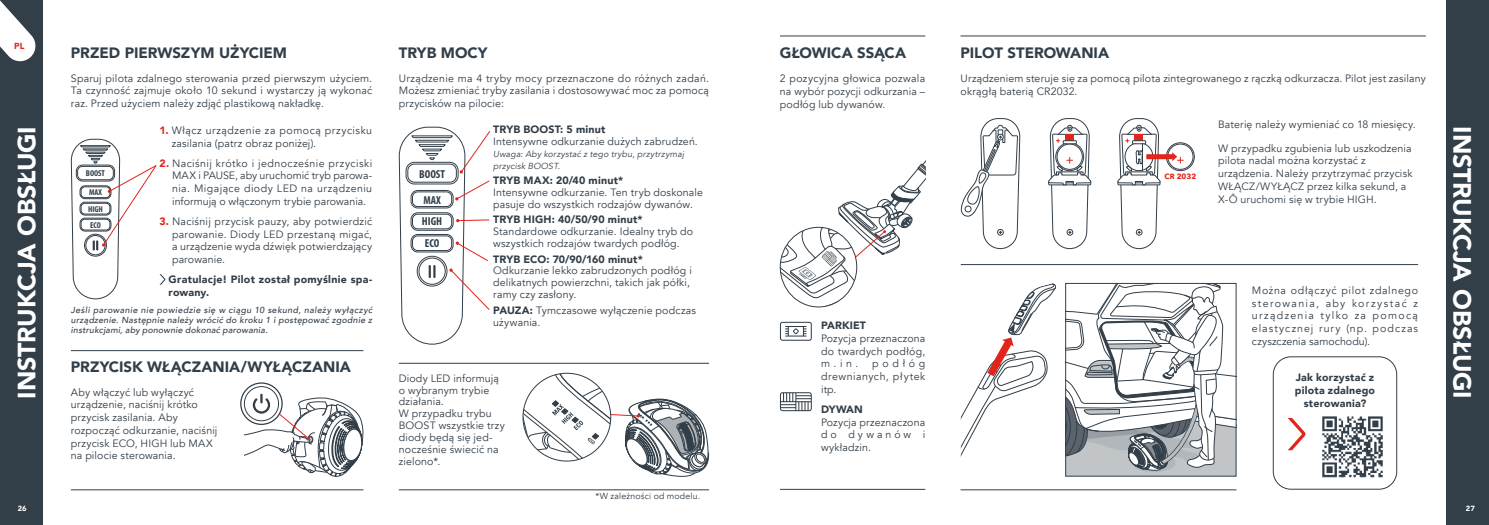
<style>
.page{position:relative;width:1489px;height:525px;background:#fff}
.page>*{position:absolute;margin:0;border:0;box-sizing:border-box;transform-origin:0 0}
.t1{font:900 25px "Avenir";letter-spacing:-.005em;color:#fff}
.t2{font:900 15px "Avenir";color:#323e48}
.t3{font:700 condensed 11.62px "Myriad Pro";color:#323e48}
.t4{font:10.62px/12.8px "Avenir";letter-spacing:.015em;color:#323e48;text-align:justify}
.t5{font:900 10.62px/12.8px "Avenir";letter-spacing:.02em;color:#323e48;text-align:center}
.t6{font:10.62px/12.8px "Avenir";letter-spacing:.04em;color:#323e48}
.t7{font:italic 500 8.75px/10px "Avenir";letter-spacing:.025em;color:#323e48;text-align:justify}
.t8{font:italic 8.75px/11.9px "Avenir";letter-spacing:.02em;color:#323e48}
.t9{font:8.75px "Avenir";letter-spacing:.02em;color:#323e48}
.t10{font:900 8.75px "Avenir";color:#e1251b}
.t11{font:700 condensed 8.5px "Myriad Pro";color:#323e48}
.t12{font:700 7.5px "Avenir Next";color:#e1251b}
.t13{font:900 7.5px "Avenir";color:#fff}
.s1{font-weight:900;color:#e1251b}
.s2{font-weight:900}
</style>
<div class="page">
<svg style="left:523px;top:373px;width:186px;height:103px"></svg>
<svg style="left:241px;top:383px;width:41px;height:41px"></svg>
<div style="left:240px;top:382px;width:43px;height:43px;border:1px solid #323e48;border-radius:50%"></div>
<svg style="left:244px;top:386px;width:34px;height:34px"></svg>
<div style="left:244px;top:386px;width:35px;height:35px;border:1px solid #323e48;border-radius:50%"></div>
<svg style="left:244px;top:393px;width:119px;height:83px"></svg>
<svg style="left:1067px;top:285px;width:167px;height:189px"></svg>
<div style="left:1065px;top:283px;width:171px;height:193px;border:1px solid #323e48"></div>
<svg style="left:960px;top:283px;width:96px;height:175px"></svg>
<svg style="left:780px;top:161px;width:145px;height:146px"></svg>
<div style="left:780px;top:227px;width:77px;height:80px;border:1px solid #323e48;border-radius:50%"></div>
<svg style="left:1048px;top:118px;width:44px;height:131px"></svg>
<div style="left:1055px;top:171px;width:28px;height:4px;border:1px solid #323e48"></div>
<div style="left:1165px;top:142px;width:29px;height:29px;border:1px solid #323e48;border-radius:50%"></div>
<div style="left:1167px;top:144px;width:26px;height:25px;border:1px solid #323e48;border-radius:50%"></div>
<svg style="left:1117px;top:118px;width:44px;height:131px"></svg>
<div style="left:1146px;top:154px;width:26px;height:5px;background:#e1251b"></div>
<svg style="left:1172px;top:152px;width:11px;height:11px"></svg>
<svg style="left:960px;top:118px;width:60px;height:131px"></svg>
<svg style="left:780px;top:392px;width:31px;height:19px"></svg>
<svg style="left:780px;top:321px;width:31px;height:19px"></svg>
<div style="left:0;top:0;width:43px;height:524px;background:#323e48"></div>
<div style="left:1446px;top:0;width:42px;height:524px;background:#323e48"></div>
<svg style="left:0;top:0;width:36px;height:61px"></svg>
<hr style="left:71px;top:489px;width:292px;height:1px;background:#323e48">
<svg style="left:399px;top:127px;width:91px;height:217px"></svg>
<hr style="left:399px;top:489px;width:310px;height:1px;background:#323e48">
<hr style="left:399px;top:363px;width:310px;height:1px;background:#323e48">
<hr style="left:71px;top:350px;width:292px;height:1px;background:#323e48">
<hr style="left:960px;top:36px;width:465px;height:1px;background:#323e48">
<hr style="left:960px;top:489px;width:276px;height:1px;background:#323e48">
<hr style="left:960px;top:264px;width:457px;height:1px;background:#323e48">
<hr style="left:780px;top:489px;width:145px;height:1px;background:#323e48">
<hr style="left:780px;top:36px;width:145px;height:1px;background:#323e48">
<div style="left:1272px;top:356px;width:124px;height:133px;border:1px solid #323e48;border-radius:18px"></div>
<svg style="left:1288px;top:417px;width:17px;height:33px"></svg>
<svg style="left:71px;top:139px;width:94px;height:160px"></svg>
<img style="left:1322px;top:416px;width:61px;height:62px">
<p class="t10" style="left:14px;top:39px;width:12px">PL</p>
<h2 class="t2" style="left:71px;top:39px;width:218px">PRZED PIERWSZYM UŻYCIEM</h2>
<h2 class="t2" style="left:399px;top:39px;width:90px">TRYB MOCY</h2>
<p class="t4" style="left:399px;top:72px;width:312px">Urządzenie ma 4 tryby mocy przeznaczone do różnych zadań.<br>Możesz zmieniać tryby zasilania i dostosowywać moc za pomocą przycisków na pilocie:</p>
<h2 class="t2" style="left:780px;top:39px;width:128px">GŁOWICA SSĄCA</h2>
<p class="t4" style="left:780px;top:72px;width:147px">2 pozycyjna głowica pozwala na wybór pozycji odkurzania – podłóg lub dywanów.</p>
<h2 class="t2" style="left:960px;top:39px;width:150px">PILOT STEROWANIA</h2>
<p class="t4" style="left:960px;top:72px;width:467px">Urządzeniem steruje się za pomocą pilota zintegrowanego z rączką odkurzacza. Pilot jest zasilany okrągłą baterią CR2032.</p>
<p class="t4" style="left:1217px;top:113px;width:199px;line-height:23.4px">Baterię należy wymieniać co 18 miesięcy.<br>W przypadku zgubienia lub uszkodzenia</p>
<p class="t4" style="left:1217px;top:154px;width:196px;text-align:left">pilota nadal można korzystać z urządzenia. Należy przytrzymać przycisk WŁĄCZ/WYŁĄCZ przez kilka sekund, a X-Ô uruchomi się w trybie HIGH.</p>
<p class="t4" style="left:71px;top:72px;width:303px">Sparuj pilota zdalnego sterowania przed pierwszym użyciem.<br>Ta czynność zajmuje około 10 sekund i wystarczy ją wykonać raz. Przed użyciem należy zdjąć plastikową nakładkę.</p>
<p class="t6" style="left:172px;top:124px;width:202px;text-indent:-12px"><span class="s1">1.</span> Włącz urządzenie za pomocą przycisku zasilania (patrz obraz poniżej).</p>
<p class="t4" style="left:172px;top:157px;width:202px;text-indent:-13px"><span class="s1">2.</span> Naciśnij krótko i jednocześnie przyciski MAX i PAUSE, aby uruchomić tryb parowa&shy;nia. Migające diody LED na urządzeniu informują o włączonym trybie parowania.</p>
<p class="t4" style="left:172px;top:215px;width:202px;text-indent:-12px"><span class="s1">3.</span> Naciśnij przycisk pauzy, aby potwierdzić parowanie. Diody LED przestaną migać, a urządzenie wyda dźwięk potwierdzający parowanie.</p>
<p class="t5" style="left:168px;top:272px;width:205px;text-align:left">Gratulacje! Pilot został pomyślnie spa&shy;rowany.</p>
<p class="t7" style="left:71px;top:305px;width:303px">Jeśli parowanie nie powiedzie się w ciągu 10 sekund, należy wyłączyć urządzenie. Następnie należy wrócić do kroku 1 i postępować zgodnie z instrukcjami, aby ponownie dokonać parowania.</p>
<p class="t5" style="left:493px;top:123px;width:114px">TRYB BOOST: 5 minut</p>
<p class="t4" style="left:493px;top:135px;width:206px">Intensywne odkurzanie dużych zabrudzeń.</p>
<p class="t8" style="left:493px;top:148px;width:192px">Uwaga: Aby korzystać z tego trybu, przytrzymaj przycisk BOOST.</p>
<p class="t5" style="left:493px;top:174px;width:131px">TRYB MAX: 20/40 minut*</p>
<p class="t4" style="left:493px;top:186px;width:211px;line-height:11.9px">Intensywne odkurzanie. Ten tryb doskonale pasuje do wszystkich rodzajów dywanów.</p>
<p class="t5" style="left:493px;top:213px;width:151px">TRYB HIGH: 40/50/90 minut*</p>
<p class="t4" style="left:493px;top:226px;width:201px;line-height:11.9px">Standardowe odkurzanie. Idealny tryb do wszystkich rodzajów twardych podłóg.</p>
<p class="t5" style="left:493px;top:252px;width:151px">TRYB ECO: 70/90/160 minut*</p>
<p class="t4" style="left:493px;top:265px;width:200px;line-height:11.9px;text-align:left">Odkurzanie lekko zabrudzonych podłóg i delikatnych powierzchni, takich jak półki, ramy czy zasłony.</p>
<p class="t4" style="left:493px;top:304px;width:204px;line-height:11.9px"><span class="s2">PAUZA:</span> Tymczasowe wyłączenie podczas używania.</p>
<h1 class="t1" style="left:5px;top:398px;width:274px;rotate:-90deg">INSTRUKCJA OBSŁUGI</h1>
<h1 class="t1" style="left:1483px;top:126px;width:274px;rotate:90deg">INSTRUKCJA OBSŁUGI</h1>
<p class="t3" style="left:419px;top:167px;width:27px">BOOST</p>
<p class="t3" style="left:422px;top:215px;width:22px">HIGH</p>
<p class="t11" style="left:86px;top:169px;width:21px">BOOST</p>
<p class="t11" style="left:88px;top:204px;width:16px">HIGH</p>
<p class="t12" style="left:1164px;top:170px;width:33px">CR 2032</p>
<p class="t11" style="left:89px;top:188px;width:14px">MAX</p>
<p class="t3" style="left:423px;top:193px;width:19px">MAX</p>
<p class="t11" style="left:90px;top:220px;width:12px">ECO</p>
<p class="t3" style="left:425px;top:237px;width:16px">ECO</p>
<p class="t4" style="left:1251px;top:284px;width:168px">Można odłączyć pilot zdalnego sterowania, aby korzystać z urządzenia tylko za pomocą elastycznej rury (np. podczas czyszczenia samochodu).</p>
<p class="t5" style="left:821px;top:318px;width:46px">PARKIET</p>
<p class="t4" style="left:821px;top:332px;width:106px">Pozycja przeznaczona do twardych podłóg, m.in.</p>
<p class="t4" style="left:821px;top:357px;width:106px;text-indent:51px">podłóg drewnianych, płytek itp.</p>
<p class="t5" style="left:821px;top:402px;width:43px">DYWAN</p>
<p class="t4" style="left:821px;top:415px;width:106px">Pozycja przeznaczona do dywanów i wykładzin.</p>
<h2 class="t2" style="left:71px;top:354px;width:282px">PRZYCISK WŁĄCZANIA/WYŁĄCZANIA</h2>
<p class="t4" style="left:71px;top:385px;width:148px;text-align:left">Aby włączyć lub wyłączyć urządzenie, naciśnij krótko przycisk zasilania. Aby rozpocząć odkurzanie, naciśnij przycisk ECO, HIGH lub MAX na pilocie sterowania.</p>
<p class="t5" style="left:1294px;top:370px;width:82px">Jak korzystać z pilota zdalnego sterowania?</p>
<p class="t4" style="left:399px;top:372px;width:108px;line-height:11.9px;text-align:left">Diody LED informują o wybranym trybie działania.<br>W przypadku trybu<br>BOOST wszystkie trzy diody będą się jed&shy;nocześnie świecić na zielono*.</p>
<p class="t9" style="left:595px;top:491px;width:106px">*W zależności od modelu.</p>
<p class="t13" style="left:18px;top:501px;width:10px">26</p>
<p class="t13" style="left:1465px;top:501px;width:10px">27</p>
</div>
